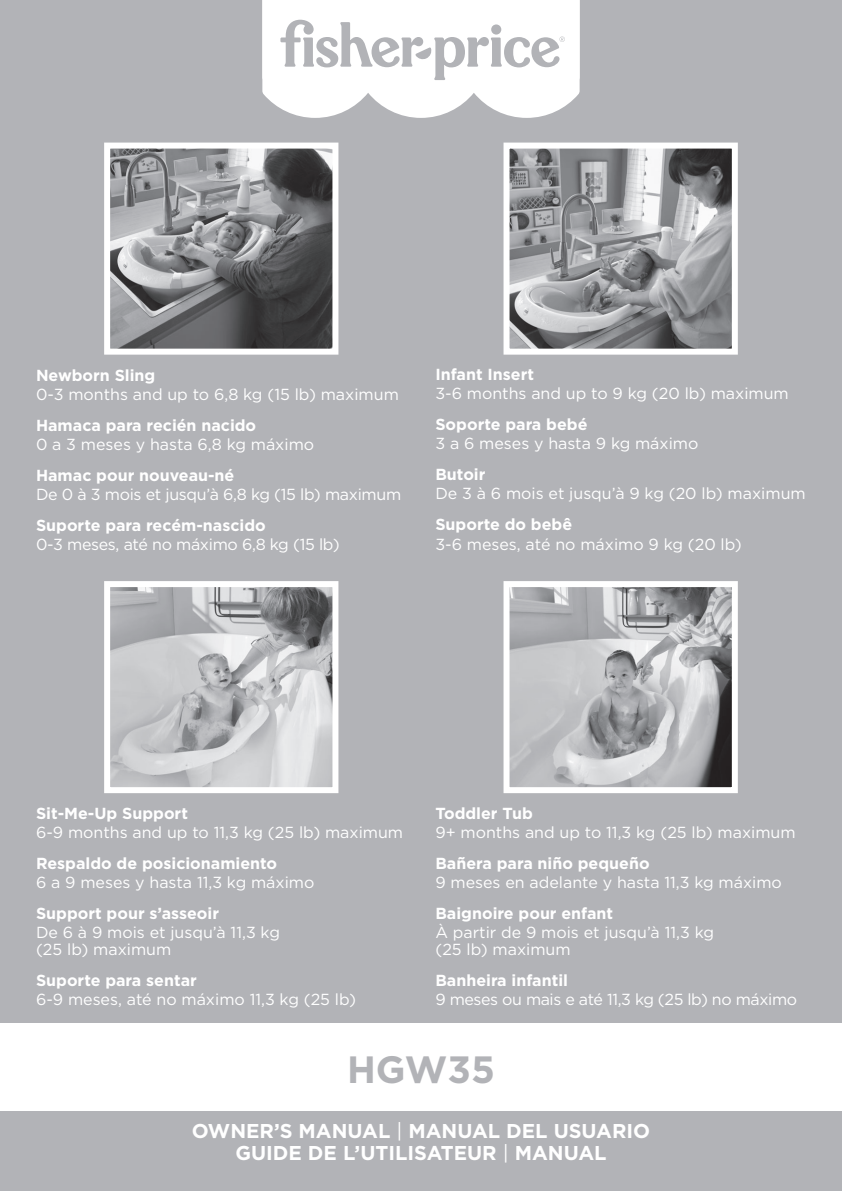
<style>
.page{position:relative;width:842px;height:1191px;background:#b2b3b7}
.page>*{position:absolute;margin:0;border:0;box-sizing:border-box;transform-origin:0 0}
.t1{font:700 38px "Gotham";color:#b2b3b7}
.t2{font:700 20px/22px "Gotham";color:#fff;text-align:center}
.t3{font:16px/16.4px "Gotham";color:#fff}
.t4{font:700 16px "Gotham";color:#fff}
.t5{font:16px "Gotham";letter-spacing:-.02em;color:#fff}
.t6{font:16px "Gotham";letter-spacing:-.025em;color:#fff}
.s1{font-weight:400}
</style>
<div class="page">
<div style="left:0;top:1023px;width:842px;height:88px;background:#fff"></div>
<svg style="left:262px;top:0;width:317px;height:118px"></svg>
<img style="left:510px;top:150px;width:221px;height:198px">
<div style="left:503px;top:143px;width:235px;height:212px;border:6px solid #fff"></div>
<img style="left:111px;top:150px;width:220px;height:198px">
<div style="left:104px;top:143px;width:234px;height:212px;border:6px solid #fff"></div>
<img style="left:111px;top:588px;width:220px;height:198px">
<div style="left:104px;top:581px;width:234px;height:212px;border:6px solid #fff"></div>
<img style="left:510px;top:588px;width:221px;height:198px">
<div style="left:503px;top:581px;width:235px;height:212px;border:6px solid #fff"></div>
<p class="t4" style="left:36px;top:370px;width:121px">Newborn Sling</p>
<p class="t3" style="left:36px;top:387px;width:364px">0-3 months and up to 6,8 kg (15 lb) maximum</p>
<p class="t4" style="left:36px;top:420px;width:222px">Hamaca para recién nacido</p>
<p class="t3" style="left:36px;top:438px;width:280px">0 a 3 meses y hasta 6,8 kg máximo</p>
<p class="t4" style="left:36px;top:470px;width:200px">Hamac pour nouveau-né</p>
<p class="t5" style="left:36px;top:489px;width:367px">De 0 à 3 mois et jusqu’à 6,8 kg (15 lb) maximum</p>
<p class="t4" style="left:36px;top:520px;width:231px">Suporte para recém-nascido</p>
<p class="t5" style="left:36px;top:539px;width:305px">0-3 meses, até no máximo 6,8 kg (15 lb)</p>
<p class="t4" style="left:435px;top:369px;width:100px">Infant Insert</p>
<p class="t3" style="left:435px;top:387px;width:355px">3-6 months and up to 9 kg (20 lb) maximum</p>
<p class="t4" style="left:435px;top:419px;width:154px">Soporte para bebé</p>
<p class="t3" style="left:435px;top:437px;width:264px">3 a 6 meses y hasta 9 kg máximo</p>
<p class="t4" style="left:435px;top:469px;width:52px">Butoir</p>
<p class="t3" style="left:435px;top:487px;width:372px">De 3 à 6 mois et jusqu’à 9 kg (20 lb) maximum</p>
<p class="t4" style="left:435px;top:519px;width:138px">Suporte do bebê</p>
<p class="t3" style="left:435px;top:537px;width:308px">3-6 meses, até no máximo 9 kg (20 lb)</p>
<p class="t4" style="left:36px;top:807px;width:153px">Sit-Me-Up Support</p>
<p class="t3" style="left:36px;top:825px;width:369px">6-9 months and up to 11,3 kg (25 lb) maximum</p>
<p class="t4" style="left:36px;top:858px;width:243px">Respaldo de posicionamiento</p>
<p class="t3" style="left:36px;top:875px;width:280px">6 a 9 meses y hasta 11,3 kg máximo</p>
<p class="t4" style="left:36px;top:908px;width:185px">Support pour s’asseoir</p>
<p class="t3" style="left:36px;top:926px;width:245px">De 6 à 9 mois et jusqu’à 11,3 kg (25 lb) maximum</p>
<p class="t4" style="left:36px;top:974px;width:162px">Suporte para sentar</p>
<p class="t3" style="left:36px;top:992px;width:322px">6-9 meses, até no máximo 11,3 kg (25 lb)</p>
<p class="t4" style="left:435px;top:807px;width:99px">Toddler Tub</p>
<p class="t3" style="left:435px;top:825px;width:362px">9+ months and up to 11,3 kg (25 lb) maximum</p>
<p class="t4" style="left:435px;top:858px;width:216px">Bañera para niño pequeño</p>
<p class="t3" style="left:435px;top:875px;width:348px">9 meses en adelante y hasta 11,3 kg máximo</p>
<p class="t4" style="left:435px;top:908px;width:179px">Baignoire pour enfant</p>
<p class="t3" style="left:435px;top:926px;width:280px">À partir de 9 mois et jusqu’à 11,3 kg (25 lb) maximum</p>
<p class="t4" style="left:435px;top:974px;width:134px">Banheira infantil</p>
<p class="t6" style="left:435px;top:993px;width:363px">9 meses ou mais e até 11,3 kg (25 lb) no máximo</p>
<h1 class="t1" style="left:347px;top:1055px;width:149px">HGW35</h1>
<p class="t2" style="left:192px;top:1122px;width:460px">OWNER’S MANUAL <span class="s1">|</span> MANUAL DEL USUARIO<br>GUIDE DE L’UTILISATEUR <span class="s1">|</span> MANUAL</p>
</div>
